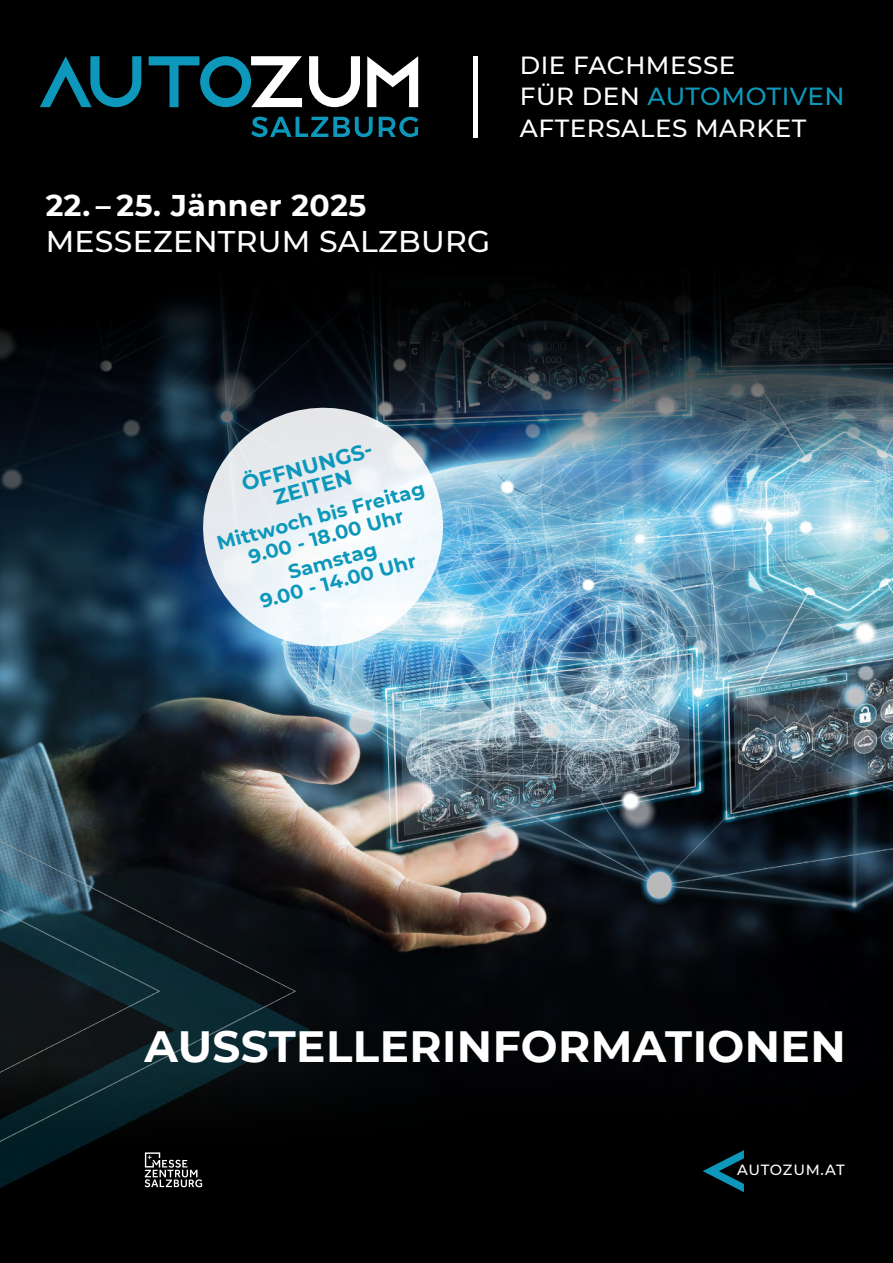
<style>
.page{position:relative;width:893px;height:1263px;background:#000}
.page>*{position:absolute;margin:0;border:0;box-sizing:border-box;transform-origin:0 0}
.t1{font:700 43.65px "Montserrat";letter-spacing:.01em;color:#fff}
.t2{font:500 29.85px "Montserrat";letter-spacing:.01em;color:#fff}
.t3{font:700 29.85px "Montserrat";letter-spacing:.02em;color:#fff}
.t4{font:500 24.75px/31.8px "Montserrat";letter-spacing:.02em;color:#fff}
.t5{font:700 21px/21px "Montserrat";color:#0d98bb;text-align:center}
.t6{font:700 19.5px/21px "Montserrat";color:#0d98bb;text-align:center}
.t7{font:500 14.7px "Montserrat";letter-spacing:.04em;color:#fff}
.s1{color:#0d98bb}
</style>
<div class="page">
<img style="left:0;top:374px;width:893px;height:701px">
<svg style="left:0;top:56px;width:893px;height:318px"></svg>
<svg style="left:0;top:340px;width:391px;height:379px"></svg>
<svg style="left:190px;top:395px;width:266px;height:264px;background:#aec0cc"></svg>
<svg style="left:40px;top:56px;width:378px;height:51px"></svg>
<svg style="left:251px;top:117px;width:167px;height:20px"></svg>
<div style="left:473px;top:56px;width:5px;height:81px;background:#fff"></div>
<svg style="left:703px;top:1150px;width:41px;height:42px"></svg>
<img style="left:0;top:810px;width:315px;height:378px">
<svg style="left:145px;top:1152px;width:57px;height:35px"></svg>
<h2 class="t3" style="left:46px;top:184px;width:322px">22. – 25. Jänner 2025</h2>
<h2 class="t2" style="left:46px;top:221px;width:446px">MESSEZENTRUM SALZBURG</h2>
<p class="t4" style="left:520px;top:48px;width:326px">DIE FACHMESSE<br>FÜR DEN <span class="s1">AUTOMOTIVEN<br></span>AFTERSALES MARKET</p>
<p class="t5" style="left:239px;top:473px;width:149px;rotate:-15deg">ÖFFNUNGS-<br>ZEITEN</p>
<p class="t6" style="left:214px;top:532px;width:216px;rotate:-15deg">Mittwoch bis Freitag<br>9.00 - 18.00 Uhr</p>
<p class="t6" style="left:252px;top:570px;width:162px;rotate:-15deg">Samstag<br>9.00 - 14.00 Uhr</p>
<h1 class="t1" style="left:144px;top:1015px;width:703px">AUSSTELLERINFORMATIONEN</h1>
<p class="t7" style="left:737px;top:1159px;width:109px">AUTOZUM.AT</p>
</div>
